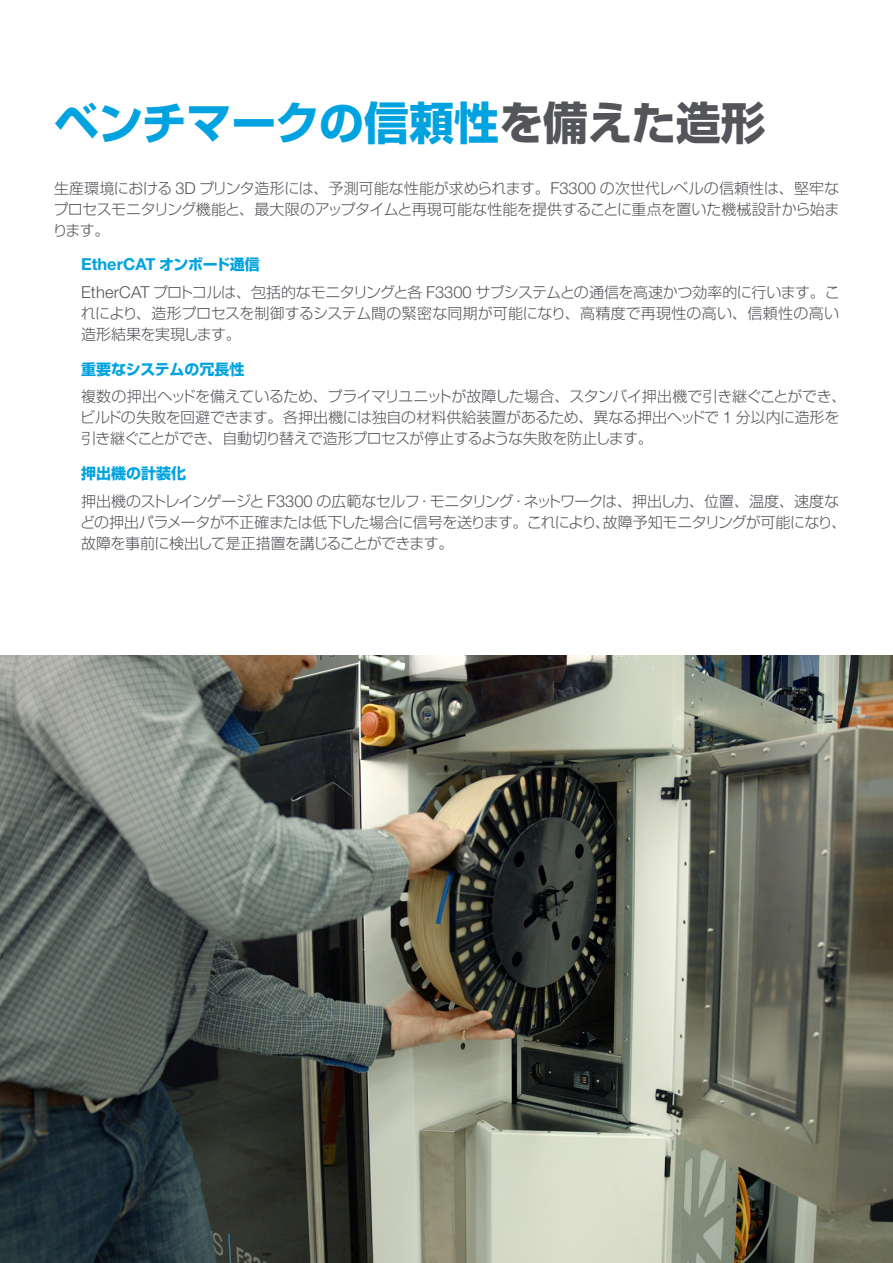
<style>
.page{position:relative;width:893px;height:1263px;background:#fff}
.page>*{position:absolute;margin:0;border:0;box-sizing:border-box;transform-origin:0 0}
.Page_Title{font:700 45px "Shin Go Pro";letter-spacing:-.01em;color:#00a2e0}
.Para_header{font:700 16.5px "Helvetica Neue LT Std";color:#00a2e0}
.Para{font:300 15px/21px "Shin Go Pro";letter-spacing:-.025em;color:#54555a;text-align:justify}
.Para_header-2{font:700 15px "Shin Go Pro";color:#00a2e0}
.s1{color:#54555a}
.s2{font-family:"Helvetica Neue LT Std";font-size:16.5px}
.s3{font-family:"Shin Go Pro";font-size:15px}
</style>
<div class="page">
<img style="left:0;top:655px;width:893px;height:608px">
<p class="Page_Title" style="left:54px;top:87px;width:713px">ベンチマークの信頼性<span class="s1">を備えた造形</span></p>
<p class="Para" style="left:53px;top:176px;width:788px">生産環境における <span class="s2">3D</span> プリンタ造形には、予測可能な性能が求められます。<span class="s2">F3300</span> の次世代レベルの信頼性は、堅牢なプロセスモニタリング機能と、最大限のアップタイムと再現可能な性能を提供することに重点を置いた機械設計から始まります。</p>
<p class="Para_header" style="left:81px;top:254px;width:180px">EtherCAT <span class="s3">オンボード通信</span></p>
<p class="Para" style="left:81px;top:280px;width:760px"><span class="s2">EtherCAT</span> プロトコルは、包括的なモニタリングと各 <span class="s2">F3300</span> サブシステムとの通信を高速かつ効率的に行います。これにより、造形プロセスを制御するシステム間の緊密な同期が可能になり、高精度で再現性の高い、信頼性の高い造形結果を実現します。</p>
<p class="Para_header-2" style="left:81px;top:357px;width:165px">重要なシステムの冗長性</p>
<p class="Para" style="left:80px;top:384px;width:768px;text-align:left">複数の押出ヘッドを備えているため、プライマリユニットが故障した場合、スタンバイ押出機で引き継ぐことができ、ビルドの失敗を回避できます。各押出機には独自の材料供給装置があるため、異なる押出ヘッドで <span class="s2">1</span> 分以内に造形を引き継ぐことができ、自動切り替えで造形プロセスが停止するような失敗を防止します。</p>
<p class="Para_header-2" style="left:81px;top:461px;width:106px">押出機の計装化</p>
<p class="Para" style="left:80px;top:489px;width:768px;text-align:left">押出機のストレインゲージと <span class="s2">F3300</span> の広範なセルフ・モニタリング・ネットワークは、押出し力、位置、温度、速度などの押出パラメータが不正確または低下した場合に信号を送ります。これにより、故障予知モニタリングが可能になり、故障を事前に検出して是正措置を講じることができます。</p>
</div>
